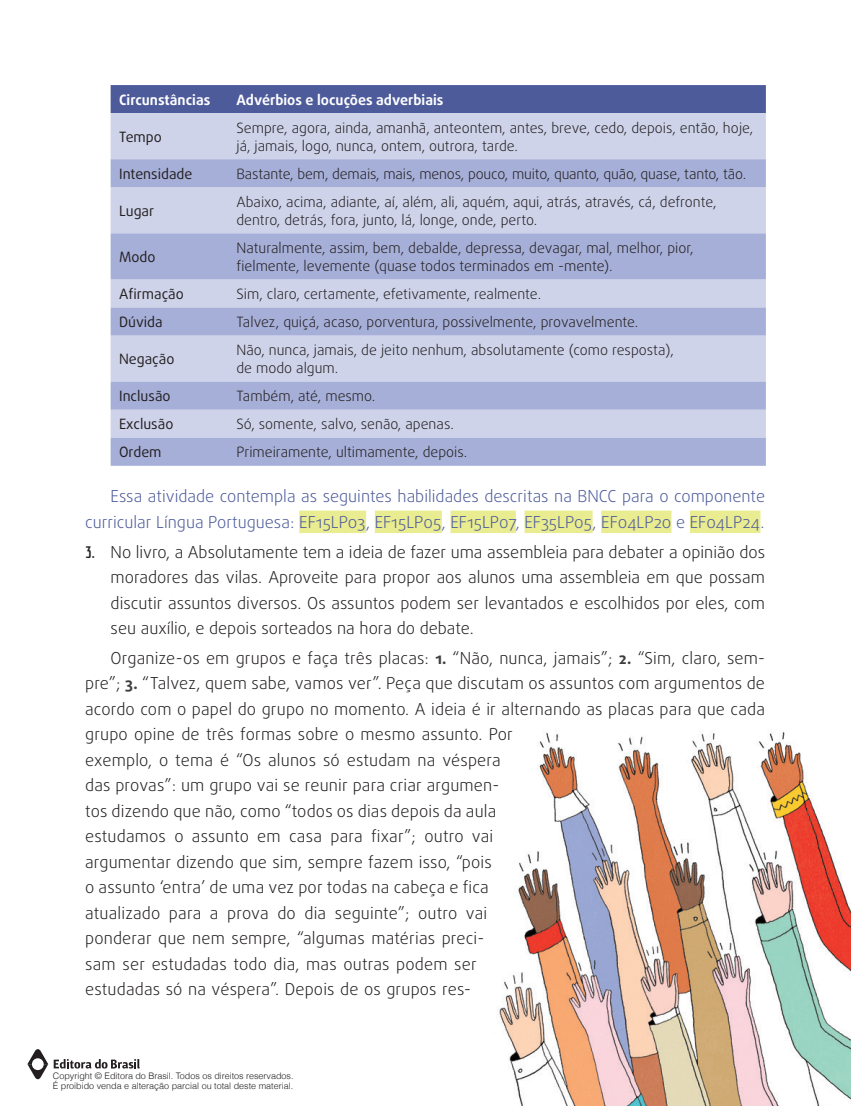
<style>
.page{position:relative;width:851px;height:1106px;background:#fff}
.page>*{position:absolute;margin:0;border:0;box-sizing:border-box;transform-origin:0 0}
.t1{font:300 16.5px/25.5px "Daxline Pro";letter-spacing:.01em;color:#231f20;text-align:justify}
.t2{font:300 16.5px/25.5px "Daxline Pro";color:#4d5b9b;text-align:right}
.t3{font:300 14.25px/18px "Daxline Pro";color:#231f20}
.t4{font:14.25px "Daxline Pro";color:#231f20}
.t5{font:700 14.25px "Daxline Pro";color:#fff}
.t6{font:300 9px/10.8px "Helvetica";color:#231f20}
.s1{font-family:"Economica";font-weight:700}
.s2{font-weight:700;font-size:15.75px;color:#3e3e3f}
</style>
<div class="page">
<img style="left:497px;top:731px;width:353px;height:375px">
<div style="left:299px;top:510px;width:67px;height:23px;background:#e9ec90"></div>
<div style="left:375px;top:510px;width:67px;height:23px;background:#e9ec90"></div>
<div style="left:450px;top:510px;width:65px;height:23px;background:#e9ec90"></div>
<div style="left:524px;top:510px;width:68px;height:23px;background:#e9ec90"></div>
<div style="left:601px;top:510px;width:70px;height:23px;background:#e9ec90"></div>
<div style="left:689px;top:510px;width:71px;height:23px;background:#e9ec90"></div>
<div style="left:111px;top:85px;width:654px;height:28px;background:#4d5b9b"></div>
<div style="left:111px;top:113px;width:654px;height:46px;background:#ced3ea"></div>
<svg style="left:111px;top:159px;width:654px;height:307px"></svg>
<svg style="left:54px;top:1059px;width:86px;height:9px"></svg>
<svg style="left:27px;top:1049px;width:21px;height:30px"></svg>
<p class="t5" style="left:119px;top:90px;width:93px">Circunstâncias</p>
<p class="t5" style="left:236px;top:90px;width:208px">Advérbios e locuções adverbiais</p>
<p class="t4" style="left:119px;top:127px;width:44px">Tempo</p>
<p class="t3" style="left:236px;top:119px;width:518px">Sempre, agora, ainda, amanhã, anteontem, antes, breve, cedo, depois, então, hoje, já, jamais, logo, nunca, ontem, outrora, tarde.</p>
<p class="t4" style="left:119px;top:164px;width:75px">Intensidade</p>
<p class="t3" style="left:236px;top:165px;width:511px">Bastante, bem, demais, mais, menos, pouco, muito, quanto, quão, quase, tanto, tão.</p>
<p class="t4" style="left:119px;top:201px;width:37px">Lugar</p>
<p class="t3" style="left:236px;top:193px;width:481px">Abaixo, acima, adiante, aí, além, ali, aquém, aqui, atrás, através, cá, defronte, dentro, detrás, fora, junto, lá, longe, onde, perto.</p>
<p class="t4" style="left:119px;top:247px;width:38px">Modo</p>
<p class="t3" style="left:236px;top:239px;width:458px">Naturalmente, assim, bem, debalde, depressa, devagar, mal, melhor, pior, fielmente, levemente (quase todos terminados em -mente).</p>
<p class="t4" style="left:119px;top:284px;width:66px">Afirmação</p>
<p class="t3" style="left:236px;top:285px;width:306px">Sim, claro, certamente, efetivamente, realmente.</p>
<p class="t4" style="left:119px;top:312px;width:45px">Dúvida</p>
<p class="t3" style="left:236px;top:313px;width:403px">Talvez, quiçá, acaso, porventura, possivelmente, provavelmente.</p>
<p class="t4" style="left:119px;top:349px;width:57px">Negação</p>
<p class="t3" style="left:236px;top:341px;width:439px">Não, nunca, jamais, de jeito nenhum, absolutamente (como resposta), de modo algum.</p>
<p class="t4" style="left:119px;top:386px;width:53px">Inclusão</p>
<p class="t3" style="left:236px;top:387px;width:140px">Também, até, mesmo.</p>
<p class="t4" style="left:119px;top:414px;width:56px">Exclusão</p>
<p class="t3" style="left:236px;top:415px;width:219px">Só, somente, salvo, senão, apenas.</p>
<p class="t4" style="left:119px;top:443px;width:44px">Ordem</p>
<p class="t3" style="left:236px;top:443px;width:232px">Primeiramente, ultimamente, depois.</p>
<p class="t2" style="left:85px;top:484px;width:681px">Essa atividade contempla as seguintes habilidades descritas na BNCC para o componente curricular Língua Portuguesa: EF15LP03, EF15LP05, EF15LP07, EF35LP05, EF04LP20 e EF04LP24.</p>
<p class="t1" style="left:111px;top:539px;width:656px;text-indent:-26px"><span class="s1">3.</span> No livro, a Absolutamente tem a ideia de fazer uma assembleia para debater a opinião dos moradores das vilas. Aproveite para propor aos alunos uma assembleia em que possam discutir assuntos diversos. Os assuntos podem ser levantados e escolhidos por eles, com seu auxílio, e depois sorteados na hora do debate.</p>
<p class="t1" style="left:85px;top:645px;width:681px;text-align:left;text-indent:26px">Organize-os em grupos e faça três placas: <span class="s2">1.</span> “Não, nunca, jamais”; <span class="s2">2.</span> “Sim, claro, sem&shy;pre”; <span class="s2">3.</span> “Talvez, quem sabe, vamos ver”. Peça que discutam os assuntos com argumentos de acordo com o papel do grupo no momento. A ideia é ir alternando as placas para que cada grupo opine de três formas sobre o mesmo assunto. Por<br>exemplo, o tema é “Os alunos só estudam na véspera<br>das provas”: um grupo vai se reunir para criar argumen-<br>tos dizendo que não, como “todos os dias depois da aula<br>estudamos o assunto em casa para fixar”; outro vai<br>argumentar dizendo que sim, sempre fazem isso, “pois<br>o assunto ‘entra’ de uma vez por todas na cabeça e fica<br>atualizado para a prova do dia seguinte”; outro vai<br>ponderar que nem sempre, “algumas matérias preci-<br>sam ser estudadas todo dia, mas outras podem ser<br>estudadas só na véspera”. Depois de os grupos res-</p>
<p class="t6" style="left:53px;top:1069px;width:242px">Copyright © Editora do Brasil. Todos os direitos reservados.<br>É proibido venda e alteração parcial ou total deste material.</p>
</div>
